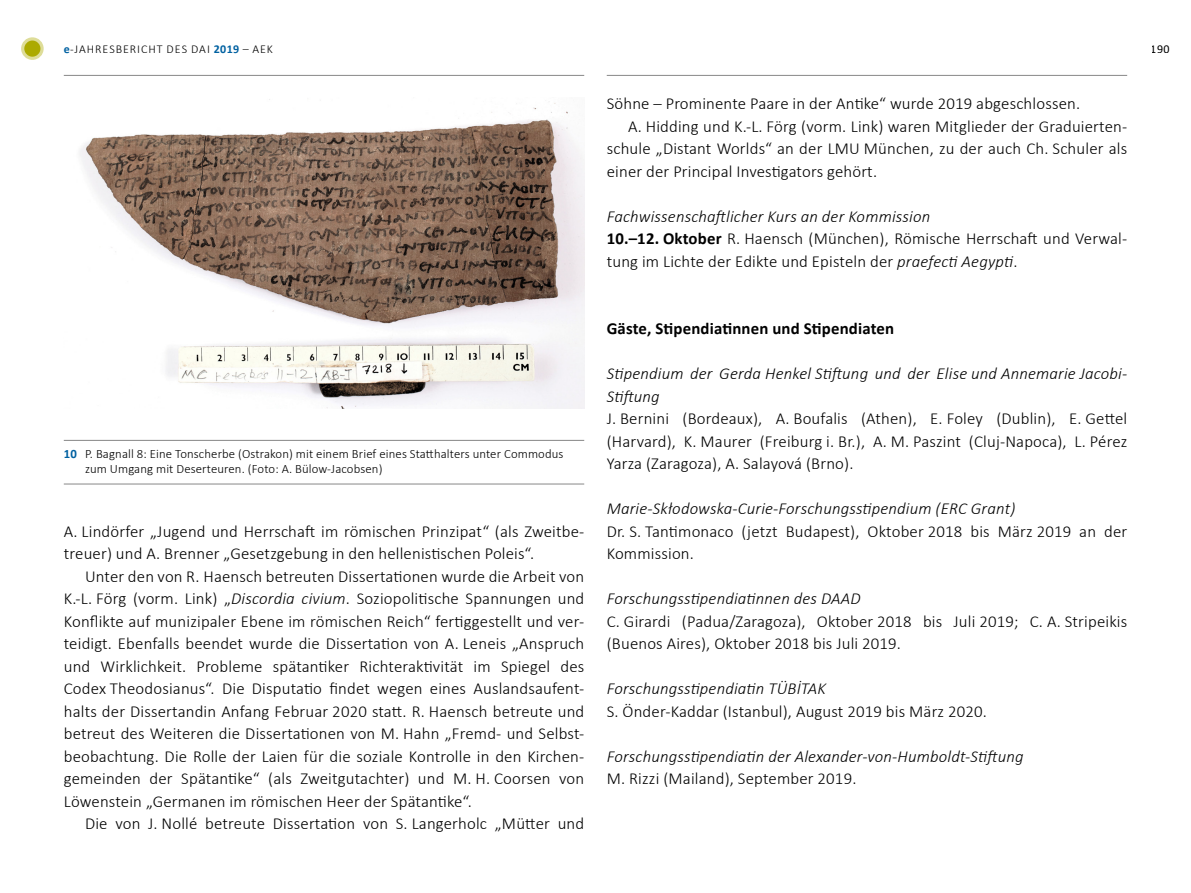
<style>
.page{position:relative;width:1191px;height:893px;background:#fff}
.page>*{position:absolute;margin:0;border:0;box-sizing:border-box;transform-origin:0 0}
.t1{font:300 16.8px/22.5px "Calibri";letter-spacing:.01em;color:#000}
.t2{font:italic 300 16.8px/22.5px "Calibri";letter-spacing:.01em;color:#000}
.t3{font:700 16.8px "Calibri";letter-spacing:.01em;color:#000}
.t4{font:300 12.75px/15px "Calibri";letter-spacing:.01em;color:#000}
.t5{font:300 12px "Calibri";letter-spacing:.08em;color:#000}
.t6{font:12px "Calibri";color:#000}
.s1{font-weight:700;color:#0061a1}
.s2{font-style:italic}
.s3{font-weight:700}
</style>
<div class="page">
<hr style="left:607px;top:75px;width:520px;height:1px;background:#878787">
<hr style="left:64px;top:75px;width:520px;height:1px;background:#878787">
<svg style="left:23px;top:39px;width:19px;height:19px"></svg>
<div style="left:21px;top:37px;width:23px;height:23px;border:3px solid #dedd99;border-radius:50%"></div>
<img style="left:80px;top:99px;width:504px;height:310px">
<hr style="left:64px;top:440px;width:520px;height:1px;background:#878787">
<hr style="left:64px;top:484px;width:520px;height:1px;background:#878787">
<p class="t5" style="left:64px;top:41px;width:211px"><span class="s1">e</span>-JAHRESBERICHT DES DAI <span class="s1">2019</span> – AEK</p>
<p class="t6" style="left:1151px;top:41px;width:20px">190</p>
<p class="t4" style="left:85px;top:446px;width:480px;text-indent:-21px"><span class="s1">10</span> P. Bagnall 8: Eine Tonscherbe (Ostrakon) mit einem Brief eines Statthalters unter Commodus zum Umgang mit Deserteuren. (Foto: A. Bülow-Jacobsen)</p>
<p class="t1" style="left:64px;top:520px;width:522px">A. Lindörfer „Jugend und Herrschaft im römischen Prinzipat“ (als Zweitbe&shy;treuer) und A. Brenner „Gesetzgebung in den hellenistischen Poleis“.</p>
<p class="t1" style="left:64px;top:565px;width:522px;text-align:justify;text-indent:21px">Unter den von R. Haensch betreuten Dissertationen wurde die Arbeit von K.-L. Förg (vorm. Link) „<span class="s2">Discordia civium</span>. Soziopolitische Spannungen und Konflikte auf munizipaler Ebene im römischen Reich“ fertiggestellt und ver&shy;teidigt. Ebenfalls beendet wurde die Dissertation von A. Leneis „Anspruch und Wirklichkeit. Probleme spätantiker Richteraktivität im Spiegel des Codex Theodosianus“. Die Disputatio findet wegen eines Auslandsaufent&shy;halts der Dissertandin Anfang Februar 2020 statt. R. Haensch betreute und betreut des Weiteren die Dissertationen von M. Hahn „Fremd- und Selbst&shy;beobachtung. Die Rolle der Laien für die soziale Kontrolle in den Kirchen&shy;gemeinden der Spätantike“ (als Zweitgutachter) und M. H. Coorsen von Löwenstein „Germanen im römischen Heer der Spätantike“.</p>
<p class="t1" style="left:85px;top:812px;width:501px">Die von J. Nollé betreute Dissertation von S. Langerholc „Mütter und</p>
<p class="t1" style="left:607px;top:92px;width:475px">Söhne – Prominente Paare in der Antike“ wurde 2019 abgeschlossen.</p>
<p class="t1" style="left:628px;top:115px;width:500px">A. Hidding und K.-L. Förg (vorm. Link) waren Mitglieder der Graduierten-</p>
<p class="t1" style="left:607px;top:137px;width:522px">schule „Distant Worlds“ an der LMU München, zu der auch Ch. Schuler als</p>
<p class="t1" style="left:607px;top:160px;width:272px">einer der Principal Investigators gehört.</p>
<p class="t1" style="left:607px;top:205px;width:522px"><span class="s2">Fachwissenschaftlicher Kurs an der Kommission<br></span><span class="s3">10.–12. Oktober</span> R. Haensch (München), Römische Herrschaft und Verwal&shy;tung im Lichte der Edikte und Episteln der <span class="s2">praefecti Aegypti</span>.</p>
<p class="t3" style="left:607px;top:317px;width:289px">Gäste, Stipendiatinnen und Stipendiaten</p>
<p class="t2" style="left:607px;top:362px;width:522px">Stipendium der Gerda Henkel Stiftung und der Elise und Annemarie Jacobi-<br>Stiftung</p>
<p class="t1" style="left:607px;top:407px;width:522px;text-align:justify">J. Bernini (Bordeaux), A. Boufalis (Athen), E. Foley (Dublin), E. Gettel (Harvard), K. Maurer (Freiburg i. Br.), A. M. Paszint (Cluj-Napoca), L. Pérez Yarza (Zaragoza), A. Salayová (Brno).</p>
<p class="t2" style="left:607px;top:497px;width:410px">Marie-Skłodowska-Curie-Forschungsstipendium (ERC Grant)</p>
<p class="t1" style="left:607px;top:520px;width:522px">Dr. S. Tantimonaco (jetzt Budapest), Oktober 2018 bis März 2019 an der<br>Kommission.</p>
<p class="t2" style="left:607px;top:587px;width:255px">Forschungsstipendiatinnen des DAAD</p>
<p class="t1" style="left:607px;top:610px;width:522px">C. Girardi (Padua/Zaragoza), Oktober 2018 bis Juli 2019; C. A. Stripeikis (Buenos Aires), Oktober 2018 bis Juli 2019.</p>
<p class="t2" style="left:607px;top:677px;width:221px">Forschungsstipendiatin TÜBİTAK</p>
<p class="t1" style="left:607px;top:700px;width:382px">S. Önder-Kaddar (Istanbul), August 2019 bis März 2020.</p>
<p class="t2" style="left:607px;top:745px;width:418px">Forschungsstipendiatin der Alexander-von-Humboldt-Stiftung</p>
<p class="t1" style="left:607px;top:767px;width:251px">M. Rizzi (Mailand), September 2019.</p>
</div>
